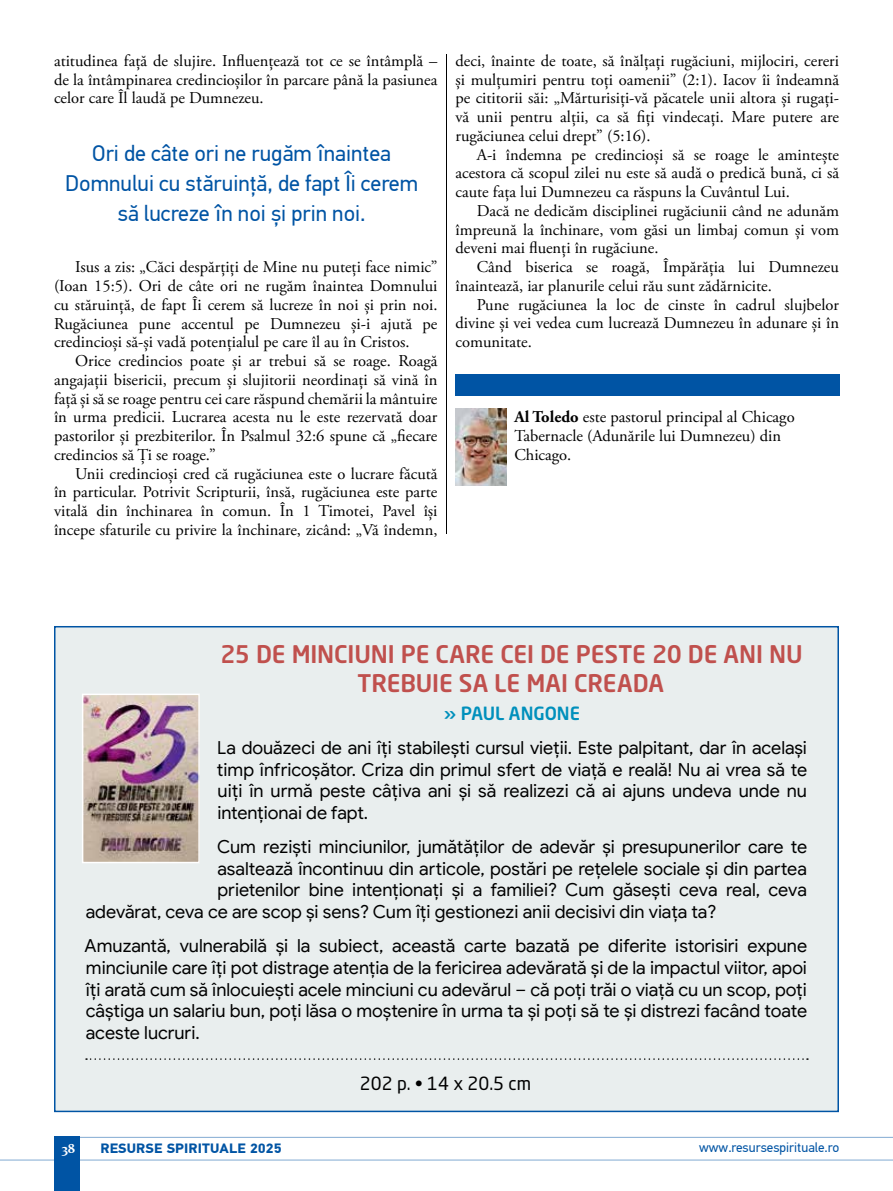
<style>
.page{position:relative;width:893px;height:1191px;background:#fff}
.page>*{position:absolute;margin:0;border:0;box-sizing:border-box;transform-origin:0 0}
.t1{font:500 24px/28.8px "Neo Sans Std RO";letter-spacing:-.005em;color:#c0504d;text-align:center}
.t2{font:22.5px/30px "PF Din Text Pro";color:#0054a4;text-align:center}
.t3{font:18px/21.6px "Google Sans";letter-spacing:-.005em;color:#000;text-align:justify}
.t4{font:18px "Neo Sans Std RO";color:#000}
.t5{font:500 18px "Neo Sans Std RO";letter-spacing:-.005em;color:#0090bc}
.t6{font:16.5px/18.8px "Adobe Garamond Pro";color:#000;text-align:justify}
.t7{font:13.5px "PF Din Text Pro";color:#0054a4}
.t8{font:700 13.5px "PF Din Text Pro";letter-spacing:.01em;color:#0054a4;scale:1.05 1}
.t9{font:700 13.5px "Constantia";color:#fff}
.s1{font-weight:700}
</style>
<div class="page">
<img style="left:457px;top:409px;width:49px;height:77px">
<div style="left:455px;top:374px;width:385px;height:22px;background:#0054a4"></div>
<hr style="left:80px;top:1137px;width:813px;height:1px;background:#0054a4">
<hr style="left:0;top:1159px;width:893px;height:1px;background:#0054a4">
<div style="left:54px;top:1137px;width:26px;height:54px;background:#0054a4"></div>
<div style="left:437px;top:47px;width:20px;height:494px;background:#fff"></div>
<hr style="left:446px;top:51px;width:3px;height:483px;background:#000;opacity:.75">
<div style="left:55px;top:626px;width:783px;height:485px;background:#e9eeee"></div>
<svg style="left:86px;top:1058px;width:722px;height:1px"></svg>
<img style="left:84px;top:695px;width:114px;height:166px">
<div style="left:82px;top:693px;width:118px;height:170px;border:1px solid #fff"></div>
<p class="t6" style="left:54px;top:52px;width:385px">atitudinea față de slujire. Influențează tot ce se întâmplă – de la întâmpinarea credincioșilor în parcare până la pasiunea celor care Îl laudă pe Dumnezeu.</p>
<h2 class="t2" style="left:65px;top:139px;width:354px">Ori de câte ori ne rugăm înaintea<br>Domnului cu stăruinţă, de fapt Îi cerem să lucreze în noi și prin noi.</h2>
<p class="t6" style="left:54px;top:258px;width:385px;text-indent:21px">Isus a zis: „Căci despărțiți de Mine nu puteți face nimic” (Ioan 15:5). Ori de câte ori ne rugăm înaintea Domnului cu stăruință, de fapt Îi cerem să lucreze în noi și prin noi.<br>Rugăciunea pune accentul pe Dumnezeu și-i ajută pe credincioși să-și vadă potențialul pe care îl au în Cristos.</p>
<p class="t6" style="left:54px;top:352px;width:385px;text-indent:21px">Orice credincios poate și ar trebui să se roage. Roagă angajații bisericii, precum și slujitorii neordinați să vină în față și să se roage pentru cei care răspund chemării la mântuire în urma predicii. Lucrarea acesta nu le este rezervată doar pastorilor și prezbiterilor. În Psalmul 32:6 spune că „fiecare credincios să Ți se roage.”</p>
<p class="t6" style="left:54px;top:464px;width:385px;text-indent:21px">Unii credincioși cred că rugăciunea este o lucrare făcută în particular. Potrivit Scripturii, însă, rugăciunea este parte vitală din închinarea în comun. În 1 Timotei, Pavel își începe sfaturile cu privire la închinare, zicând: „Vă îndemn,</p>
<p class="t6" style="left:455px;top:52px;width:385px">deci, înainte de toate, să înălțați rugăciuni, mijlociri, cereri și mulțumiri pentru toți oamenii” (2:1). Iacov îi îndeamnă pe cititorii săi: „Mărturisiți-vă păcatele unii altora și rugați&shy;vă unii pentru alții, ca să fiți vindecați. Mare putere are rugăciunea celui drept” (5:16).</p>
<p class="t6" style="left:455px;top:146px;width:385px;text-indent:21px">A-i îndemna pe credincioși să se roage le amintește acestora că scopul zilei nu este să audă o predică bună, ci să caute fața lui Dumnezeu ca răspuns la Cuvântul Lui.</p>
<p class="t6" style="left:455px;top:202px;width:385px;text-indent:21px">Dacă ne dedicăm disciplinei rugăciunii când ne adunăm împreună la închinare, vom găsi un limbaj comun și vom deveni mai fluenți în rugăciune.</p>
<p class="t6" style="left:455px;top:258px;width:385px;text-indent:21px">Când biserica se roagă, Împărăția lui Dumnezeu înaintează, iar planurile celui rău sunt zădărnicite.</p>
<p class="t6" style="left:455px;top:296px;width:385px;text-indent:21px">Pune rugăciunea la loc de cinste în cadrul slujbelor divine și vei vedea cum lucrează Dumnezeu în adunare și în comunitate.</p>
<p class="t6" style="left:514px;top:408px;width:282px;text-align:left"><span class="s1">Al Toledo</span> este pastorul principal al Chicago<br>Tabernacle (Adunările lui Dumnezeu) din<br>Chicago.</p>
<h1 class="t1" style="left:221px;top:639px;width:583px">25 DE MINCIUNI PE CARE CEI DE PESTE 20 DE ANI NU<br>TREBUIE SA LE MAI CREADA</h1>
<p class="t5" style="left:444px;top:701px;width:138px">» PAUL ANGONE</p>
<p class="t3" style="left:217px;top:737px;width:592px">La douăzeci de ani îți stabilești cursul vieții. Este palpitant, dar în același timp înfricoșător. Criza din primul sfert de viață e reală! Nu ai vrea să te uiți în urmă peste câțiva ani și să realizezi că ai ajuns undeva unde nu intenționai de fapt.</p>
<p class="t3" style="left:217px;top:836px;width:592px">Cum reziști minciunilor, jumătăților de adevăr și presupunerilor care te</p>
<p class="t3" style="left:217px;top:857px;width:591px">asaltează încontinuu din articole, postări pe rețelele sociale și din partea</p>
<p class="t3" style="left:218px;top:879px;width:591px">prietenilor bine intenționați și a familiei? Cum găsești ceva real, ceva</p>
<p class="t3" style="left:86px;top:901px;width:632px">adevărat, ceva ce are scop și sens? Cum îți gestionezi anii decisivi din viața ta?</p>
<p class="t3" style="left:85px;top:935px;width:724px">Amuzantă, vulnerabilă și la subiect, această carte bazată pe diferite istorisiri expune minciunile care îți pot distrage atenția de la fericirea adevărată și de la impactul viitor, apoi îți arată cum să înlocuiești acele minciuni cu adevărul – că poți trăi o viață cu un scop, poți câștiga un salariu bun, poți lăsa o moștenire în urma ta și poți să te și distrezi facând toate aceste lucruri.</p>
<p class="t4" style="left:360px;top:1072px;width:173px">202 p. • 14 x 20.5 cm</p>
<p class="t9" style="left:62px;top:1139px;width:15px">38</p>
<p class="t8" style="left:100px;top:1140px;width:174px">RESURSE SPIRITUALE 2025</p>
<p class="t7" style="left:699px;top:1139px;width:142px">www.resursespirituale.ro</p>
</div>
